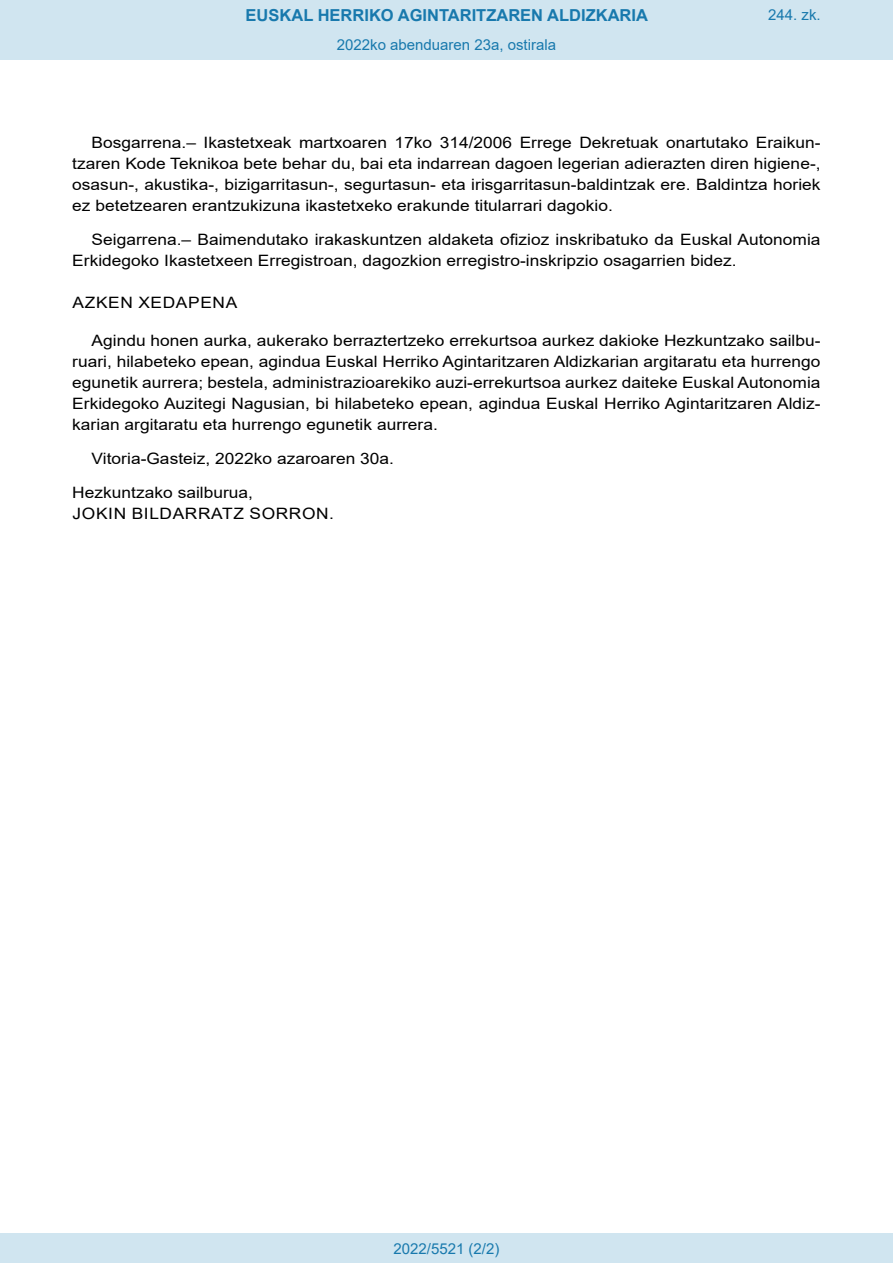
<style>
.page{position:relative;width:893px;height:1263px;background:#fff}
.page>*{position:absolute;margin:0;border:0;box-sizing:border-box;transform-origin:0 0}
.t1{font:700 16.5px "Arial";color:#1879ad}
.BOPVDetalle{font:15.6px/21px "Arial";color:#000;text-align:justify;scale:1.11 1}
.BOPVFirmaLugFec{font:15.6px "Arial";color:#000;scale:1.11 1}
.BOPVFirmaNombre{font:15.6px "Arial";letter-spacing:.035em;color:#000;scale:1.11 1}
.BOPVFirmaPuesto{font:15.6px "Arial";color:#000;scale:1.11 1}
.BOPVDisposicion{font:15.6px "Arial";letter-spacing:.035em;color:#000;scale:1.11 1}
.Paginacion_Centro{font:15px "Arial";color:#1879ad}
</style>
<div class="page">
<div style="left:0;top:0;width:893px;height:60px;background:#d0e5f0"></div>
<div style="left:0;top:1233px;width:893px;height:30px;background:#d0e5f0"></div>
<p class="t1" style="left:246px;top:3px;width:404px">EUSKAL HERRIKO AGINTARITZAREN ALDIZKARIA</p>
<p class="Paginacion_Centro" style="left:337px;top:35px;width:221px">2022ko abenduaren 23a, ostirala</p>
<p class="Paginacion_Centro" style="left:768px;top:5px;width:54px">244. zk.</p>
<p class="BOPVDetalle" style="left:72px;top:132px;width:676px;text-indent:19px">Bosgarrena.– Ikastetxeak martxoaren 17ko 314/2006 Errege Dekretuak onartutako Eraikun&shy;tzaren Kode Teknikoa bete behar du, bai eta indarrean dagoen legerian adierazten diren higiene-, osasun-, akustika-, bizigarritasun-, segurtasun- eta irisgarritasun-baldintzak ere. Baldintza horiek ez betetzearen erantzukizuna ikastetxeko erakunde titularrari dagokio.</p>
<p class="BOPVDetalle" style="left:72px;top:229px;width:676px;text-indent:19px">Seigarrena.– Baimendutako irakaskuntzen aldaketa ofizioz inskribatuko da Euskal Autonomia<br>Erkidegoko Ikastetxeen Erregistroan, dagozkion erregistro-inskripzio osagarrien bidez.</p>
<p class="BOPVDisposicion" style="left:73px;top:292px;width:150px">AZKEN XEDAPENA</p>
<p class="BOPVDetalle" style="left:72px;top:330px;width:676px;text-indent:19px">Agindu honen aurka, aukerako berraztertzeko errekurtsoa aurkez dakioke Hezkuntzako sailbu&shy;ruari, hilabeteko epean, agindua Euskal Herriko Agintaritzaren Aldizkarian argitaratu eta hurrengo egunetik aurrera; bestela, administrazioarekiko auzi-errekurtsoa aurkez daiteke Euskal Autonomia Erkidegoko Auzitegi Nagusian, bi hilabeteko epean, agindua Euskal Herriko Agintaritzaren Aldiz&shy;karian argitaratu eta hurrengo egunetik aurrera.</p>
<p class="BOPVFirmaLugFec" style="left:92px;top:448px;width:274px">Vitoria-Gasteiz, 2022ko azaroaren 30a.</p>
<p class="BOPVFirmaPuesto" style="left:72px;top:481px;width:164px">Hezkuntzako sailburua,</p>
<p class="BOPVFirmaNombre" style="left:73px;top:502px;width:237px">JOKIN BILDARRATZ SORRON.</p>
<p class="Paginacion_Centro" style="left:393px;top:1238px;width:107px">2022/5521 (2/2)</p>
</div>
